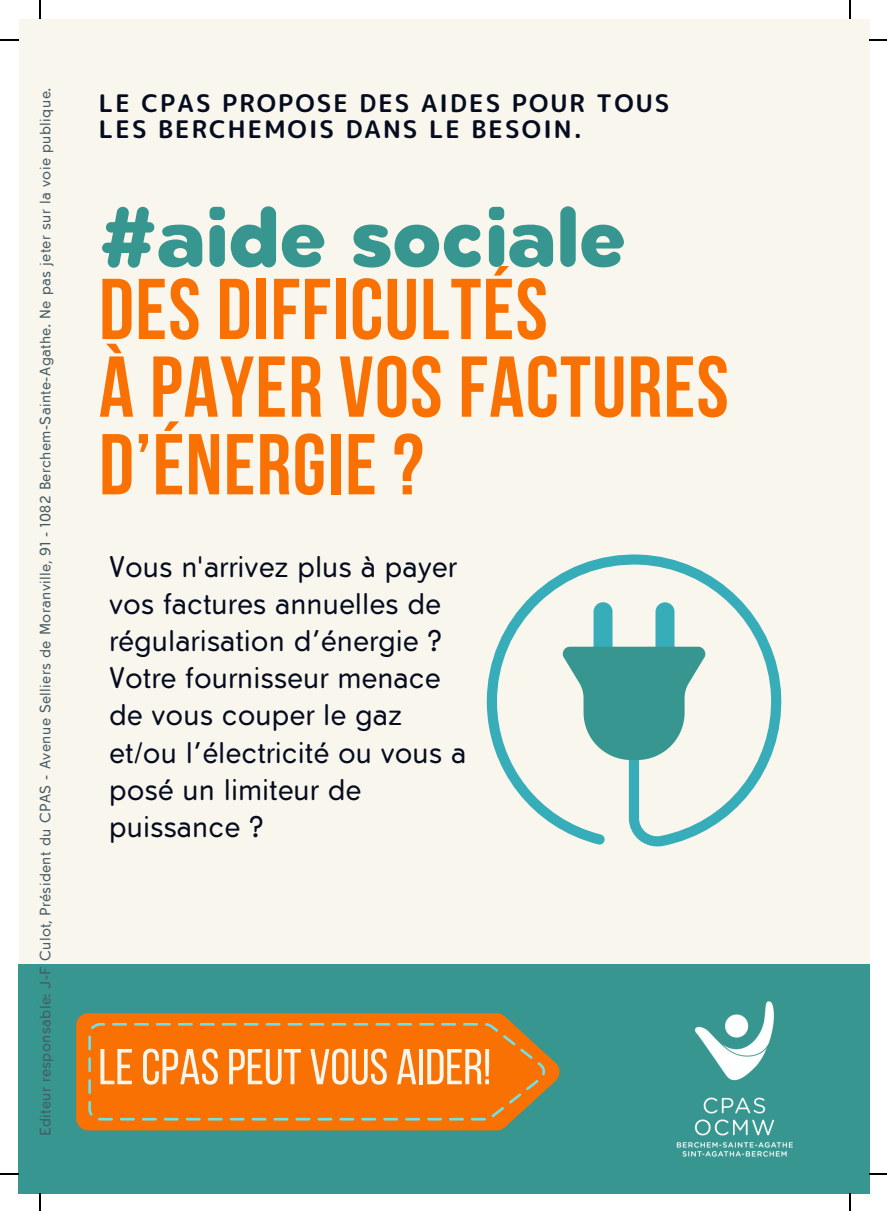
<style>
.page{position:relative;width:887px;height:1211px;background:#fff}
.page>*{position:absolute;margin:0;border:0;box-sizing:border-box;transform-origin:0 0}
.t1{font:700 85.95px/77.6px "Bebas Neue";letter-spacing:.015em;color:#f87102}
.t2{font:900 76.95px "Tabarra Pro Round";letter-spacing:.015em;color:#37968f}
.t3{font:50.4px "Bebas Neue";color:#f9f7ed}
.t4{font:27px/37.1px "Tabarra Pro Round";color:#050c20}
.t5{font:24.07px/25.2px "rounded mplus 1 p bold";letter-spacing:.085em;color:#050c20}
.t6{font:13.72px "Tabarra Pro Round";letter-spacing:.03em;color:#455a64}
</style>
<div class="page">
<div style="left:19px;top:19px;width:850px;height:1174px;background:#f9f7ed"></div>
<div style="left:19px;top:964px;width:850px;height:229px;background:#37968f"></div>
<svg style="left:76px;top:1013px;width:484px;height:117px;fill:#f87102"></svg>
<svg style="left:88px;top:1023px;width:458px;height:97px;background:#ee760e"></svg>
<svg style="left:487px;top:554px;width:294px;height:292px"></svg>
<svg style="left:560px;top:646px;width:147px;height:114px"></svg>
<img style="left:676px;top:1001px;width:117px;height:156px">
<svg style="left:39px;top:0;width:1px;height:19px"></svg>
<svg style="left:0;top:39px;width:19px;height:1px"></svg>
<svg style="left:849px;top:0;width:1px;height:19px"></svg>
<svg style="left:869px;top:39px;width:18px;height:1px"></svg>
<svg style="left:39px;top:1193px;width:1px;height:18px"></svg>
<svg style="left:0;top:1173px;width:19px;height:1px"></svg>
<svg style="left:849px;top:1193px;width:1px;height:18px"></svg>
<svg style="left:869px;top:1173px;width:18px;height:1px"></svg>
<p class="t6" style="left:40px;top:1136px;width:1050px;rotate:-90deg">Editeur responsable: J-F Culot, Président du CPAS - Avenue Selliers de Moranville, 91 - 1082 Berchem-Sainte-Agathe. Ne pas jeter sur la voie publique.</p>
<p class="t5" style="left:99px;top:91px;width:572px">LE CPAS PROPOSE DES AIDES POUR TOUS<br>LES BERCHEMOIS DANS LE BESOIN.</p>
<p class="t2" style="left:99px;top:206px;width:528px">#aide sociale</p>
<p class="t1" style="left:99px;top:279px;width:450px">DES DIFFICULTÉS</p>
<p class="t1" style="left:99px;top:356px;width:631px">À PAYER VOS FACTURES<br>D’ÉNERGIE ?</p>
<p class="t4" style="left:109px;top:551px;width:358px">Vous n'arrivez plus à payer vos factures annuelles de régularisation d’énergie ?<br>Votre fournisseur menace de vous couper le gaz et/ou l’électricité ou vous a posé un limiteur de puissance ?</p>
<p class="t3" style="left:98px;top:1046px;width:394px">LECPASPEUT VOUS AIDER!</p>
</div>
